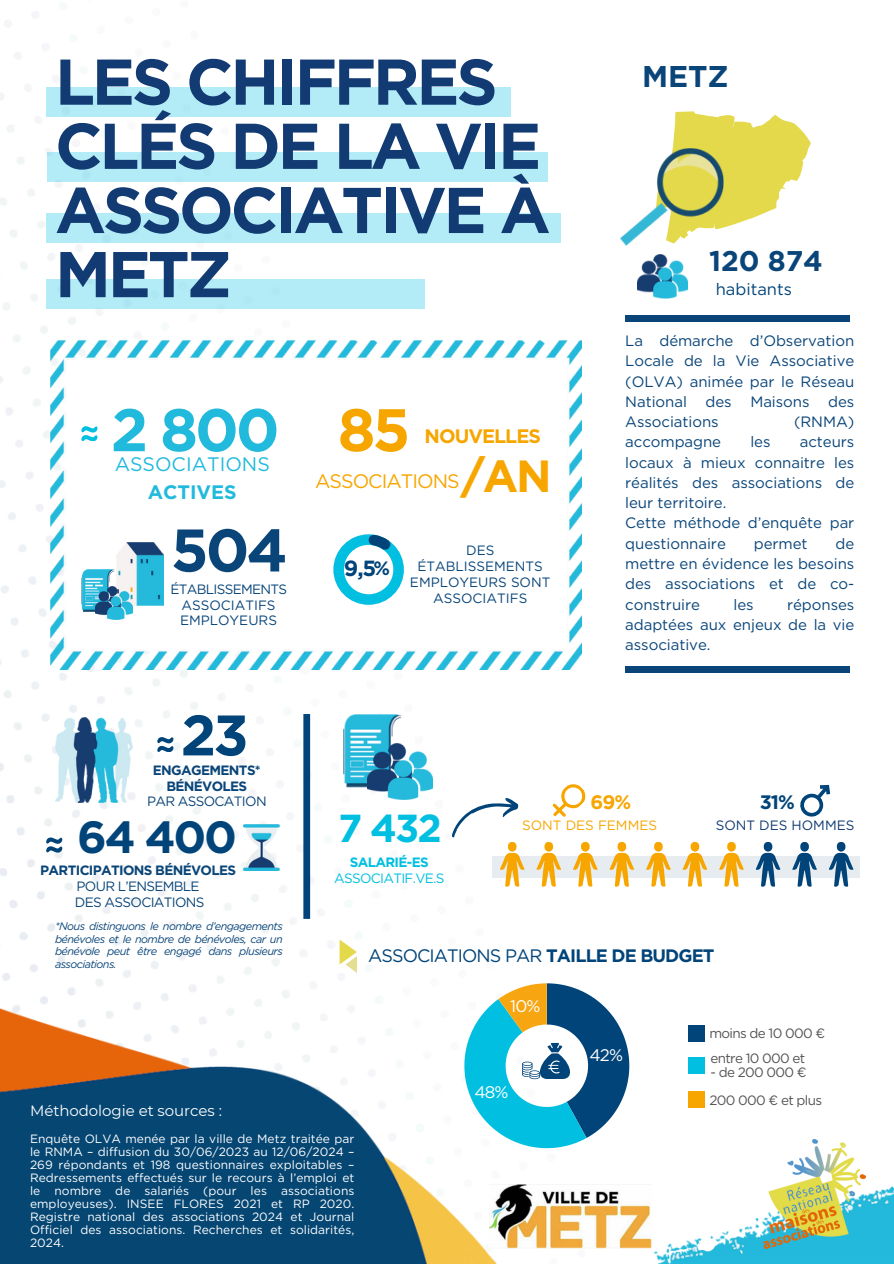
<style>
.page{position:relative;width:894px;height:1264px;background:#fff}
.page>*{position:absolute;margin:0;border:0;box-sizing:border-box;transform-origin:0 0}
.t1{font:700 64.5px/64.2px "Gotham";letter-spacing:-.05em;color:#123b73}
.t2{font:700 60px "Gotham";color:#21badc}
.t3{font:700 60px "Gotham";color:#094579}
.t4{font:700 60px "Gotham";color:#f7a600}
.t5{font:700 57px "Gotham";color:#004479}
.t6{font:700 45px "Gotham";color:#004479}
.t7{font:700 45px "Gotham";color:#f7a600}
.t8{font:700 39px "Gotham";color:#00bfe1}
.t9{font:700 30px "Gotham";color:#094579}
.t10{font:700 28.5px "Gotham";letter-spacing:-.005em;color:#094579}
.t11{font:700 21.9px "Gotham";color:#004479}
.t12{font:19.5px "Gotham";color:#21badc}
.t13{font:700 19.5px "Gotham";letter-spacing:-.05em;color:#f7a600}
.t14{font:19.5px "Gotham";letter-spacing:-.05em;color:#f7a600}
.t15{font:700 19.5px "Gotham";letter-spacing:-.005em;color:#21badc}
.t16{font:700 19.5px "Gotham";color:#004479}
.t17{font:700 19.2px "Gotham";color:#004479}
.t18{font:18px "Gotham";letter-spacing:-.05em;color:#004479}
.t19{font:16.8px "Gotham";color:#fff}
.t20{font:16.5px "Gotham";color:#004479}
.t21{font:15px/20.2px "Gotham";letter-spacing:-.005em;color:#094579;text-align:justify}
.t22{font:15px "Montserrat";letter-spacing:-.005em;color:#fff}
.t23{font:13.5px/15.8px "Gotham";color:#094579;text-align:center}
.t24{font:13.5px "Gotham";letter-spacing:-.05em;color:#545454}
.t25{font:700 13.5px "Gotham";letter-spacing:-.05em;color:#0a4578}
.t26{font:13.5px "Gotham";letter-spacing:-.05em;color:#0a4578}
.t27{font:13.5px/15.8px "Gotham";letter-spacing:-.05em;color:#00bfe1;text-align:center}
.t28{font:13.5px "Gotham";letter-spacing:-.05em;color:#094579}
.t29{font:13.5px "Gotham";color:#f7a600}
.t30{font:13.5px "Gotham";color:#123b73}
.t31{font:12px/13px "Gotham";letter-spacing:.005em;color:#fff;text-align:justify}
.t32{font:italic 10.8px/12.8px "Gotham";letter-spacing:-.05em;color:#094579;text-align:justify}
.s1{font-weight:700}
</style>
<div class="page">
<img style="left:0;top:87px;width:860px;height:798px">
<div style="left:625px;top:316px;width:224px;height:6px;background:#094579"></div>
<div style="left:625px;top:666px;width:224px;height:6px;background:#094579"></div>
<img style="left:0;top:885px;width:893px;height:378px">
<div style="left:47px;top:87px;width:464px;height:30px;background:#b3ebf6"></div>
<div style="left:47px;top:152px;width:500px;height:30px;background:#b3ebf6"></div>
<div style="left:46px;top:213px;width:514px;height:30px;background:#b3ebf6"></div>
<div style="left:46px;top:279px;width:378px;height:30px;background:#b3ebf6"></div>
<svg style="left:656px;top:111px;width:154px;height:132px"></svg>
<img style="left:620px;top:148px;width:103px;height:97px">
<img style="left:637px;top:254px;width:50px;height:44px">
<img style="left:50px;top:340px;width:531px;height:329px">
<svg style="left:81px;top:426px;width:16px;height:15px"></svg>
<img style="left:117px;top:543px;width:46px;height:63px">
<img style="left:81px;top:569px;width:33px;height:44px">
<img style="left:95px;top:586px;width:38px;height:33px">
<svg style="left:333px;top:534px;width:71px;height:71px"></svg>
<img style="left:55px;top:717px;width:78px;height:85px">
<svg style="left:157px;top:737px;width:16px;height:14px"></svg>
<svg style="left:46px;top:837px;width:16px;height:15px"></svg>
<img style="left:243px;top:824px;width:36px;height:46px">
<img style="left:344px;top:714px;width:57px;height:74px">
<img style="left:368px;top:743px;width:64px;height:56px">
<svg style="left:670px;top:855px;width:189px;height:22px;background:#ecd5a2"></svg>
<svg style="left:755px;top:841px;width:98px;height:45px"></svg>
<svg style="left:799px;top:785px;width:30px;height:31px"></svg>
<svg style="left:339px;top:939px;width:18px;height:34px"></svg>
<div style="left:688px;top:1056px;width:16px;height:17px;background:#00bfe1"></div>
<div style="left:688px;top:1024px;width:16px;height:17px;background:#004479"></div>
<div style="left:688px;top:1091px;width:16px;height:16px;background:#f7a600"></div>
<svg style="left:464px;top:983px;width:165px;height:165px"></svg>
<div style="left:303px;top:714px;width:7px;height:204px;background:#004479"></div>
<svg style="left:445px;top:779px;width:225px;height:107px"></svg>
<img style="left:763px;top:1139px;width:102px;height:109px">
<img style="left:489px;top:1184px;width:162px;height:64px">
<p class="t1" style="left:55px;top:49px;width:497px">LES CHIFFRES<br>CLÉS DE LA VIE<br>ASSOCIATIVE À<br>METZ</p>
<p class="t2" style="left:111px;top:393px;width:170px">2 800</p>
<p class="t12" style="left:115px;top:452px;width:157px">ASSOCIATIONS</p>
<h2 class="t15" style="left:148px;top:480px;width:90px">ACTIVES</h2>
<h3 class="t3" style="left:171px;top:514px;width:118px">504</h3>
<p class="t28" style="left:170px;top:581px;width:118px">ÉTABLISSEMENTS</p>
<p class="t23" style="left:181px;top:597px;width:96px">ASSOCIATIFS</p>
<p class="t23" style="left:180px;top:612px;width:98px">EMPLOYEURS</p>
<p class="t4" style="left:337px;top:393px;width:74px">85</p>
<p class="t14" style="left:315px;top:469px;width:146px">ASSOCIATIONS</p>
<p class="t13" style="left:424px;top:424px;width:118px">NOUVELLES</p>
<p class="t7" style="left:461px;top:449px;width:92px">/AN</p>
<p class="t11" style="left:344px;top:555px;width:34px">9,5</p>
<p class="t17" style="left:373px;top:556px;width:18px">%</p>
<p class="t23" style="left:410px;top:542px;width:142px">DES<br>ÉTABLISSEMENTS<br>EMPLOYEURS SONT<br>ASSOCIATIFS</p>
<p class="t5" style="left:180px;top:700px;width:70px">23</p>
<p class="t25" style="left:153px;top:762px;width:109px">ENGAGEMENTS*</p>
<p class="t25" style="left:166px;top:777px;width:82px">BÉNÉVOLES</p>
<p class="t26" style="left:147px;top:793px;width:121px">PAR ASSOCATION</p>
<p class="t9" style="left:642px;top:58px;width:88px">METZ</p>
<p class="t10" style="left:709px;top:244px;width:115px">120 874</p>
<p class="t20" style="left:715px;top:279px;width:78px">habitants</p>
<p class="t21" style="left:625px;top:330px;width:230px">La démarche d’Observation Locale de la Vie Associative (OLVA) animée par le Réseau National des Maisons des Associations</p>
<p class="t21" style="left:793px;top:411px;width:62px">(RNMA)</p>
<p class="t21" style="left:625px;top:432px;width:97px">accompagne</p>
<p class="t21" style="left:750px;top:432px;width:22px">les</p>
<p class="t21" style="left:625px;top:432px;width:230px;text-indent:174px">acteurs locaux à mieux connaitre les réalités des associations de leur territoire.</p>
<p class="t21" style="left:625px;top:513px;width:230px">Cette méthode d’enquête par questionnaire</p>
<p class="t21" style="left:625px;top:533px;width:230px;text-indent:210px">de mettre en évidence les besoins des associations et de co&shy;construire</p>
<p class="t21" style="left:753px;top:533px;width:55px">permet</p>
<p class="t21" style="left:625px;top:594px;width:230px;text-indent:162px">réponses adaptées aux enjeux de la vie associative.</p>
<p class="t21" style="left:733px;top:594px;width:22px">les</p>
<p class="t13" style="left:590px;top:789px;width:42px">69%</p>
<p class="t16" style="left:759px;top:789px;width:37px">31%</p>
<p class="t6" style="left:77px;top:809px;width:161px">64 400</p>
<p class="t25" style="left:40px;top:862px;width:197px">PARTICIPATIONS BÉNÉVOLES</p>
<p class="t26" style="left:77px;top:878px;width:124px">POUR L’ENSEMBLE</p>
<p class="t26" style="left:75px;top:893px;width:131px">DES ASSOCIATIONS</p>
<p class="t32" style="left:55px;top:919px;width:229px">*Nous distinguons le nombre d’engagements bénévoles et le nombre de bénévoles, car un bénévole peut être engagé dans plusieurs associations.</p>
<h2 class="t22" style="left:30px;top:1101px;width:193px">Méthodologie et sources :</h2>
<p class="t8" style="left:338px;top:805px;width:105px">7 432</p>
<p class="t27" style="left:334px;top:854px;width:112px"><span class="s1">SALARIÉ-ES<br></span>ASSOCIATIF.VE.S</p>
<h1 class="t29" style="left:522px;top:817px;width:136px">SONT DES FEMMES</h1>
<h6 class="t30" style="left:715px;top:817px;width:140px">SONT DES HOMMES</h6>
<p class="t18" style="left:368px;top:944px;width:348px">ASSOCIATIONS PAR <span class="s1">TAILLE DE BUDGET</span></p>
<p class="t19" style="left:510px;top:995px;width:32px">10%</p>
<h5 class="t19" style="left:589px;top:1044px;width:35px">42%</h5>
<h4 class="t19" style="left:474px;top:1081px;width:36px">48%</h4>
<p class="t24" style="left:709px;top:1025px;width:117px">moins de 10 000 €</p>
<p class="t24" style="left:710px;top:1050px;width:96px">entre 10 000 et</p>
<p class="t24" style="left:710px;top:1063px;width:97px">- de 200 000 €</p>
<p class="t24" style="left:709px;top:1091px;width:114px">200 000 € et plus</p>
<p class="t31" style="left:30px;top:1131px;width:326px">Enquête OLVA menée par la ville de Metz traitée par le RNMA – diffusion du 30/06/2023 au 12/06/2024 – 269 répondants et 198 questionnaires exploitables – Redressements effectués sur le recours à l’emploi et le nombre de salariés (pour les associations employeuses). INSEE FLORES 2021 et RP 2020.<br>Registre national des associations 2024 et Journal Officiel des associations. Recherches et solidarités, 2024.</p>
</div>
